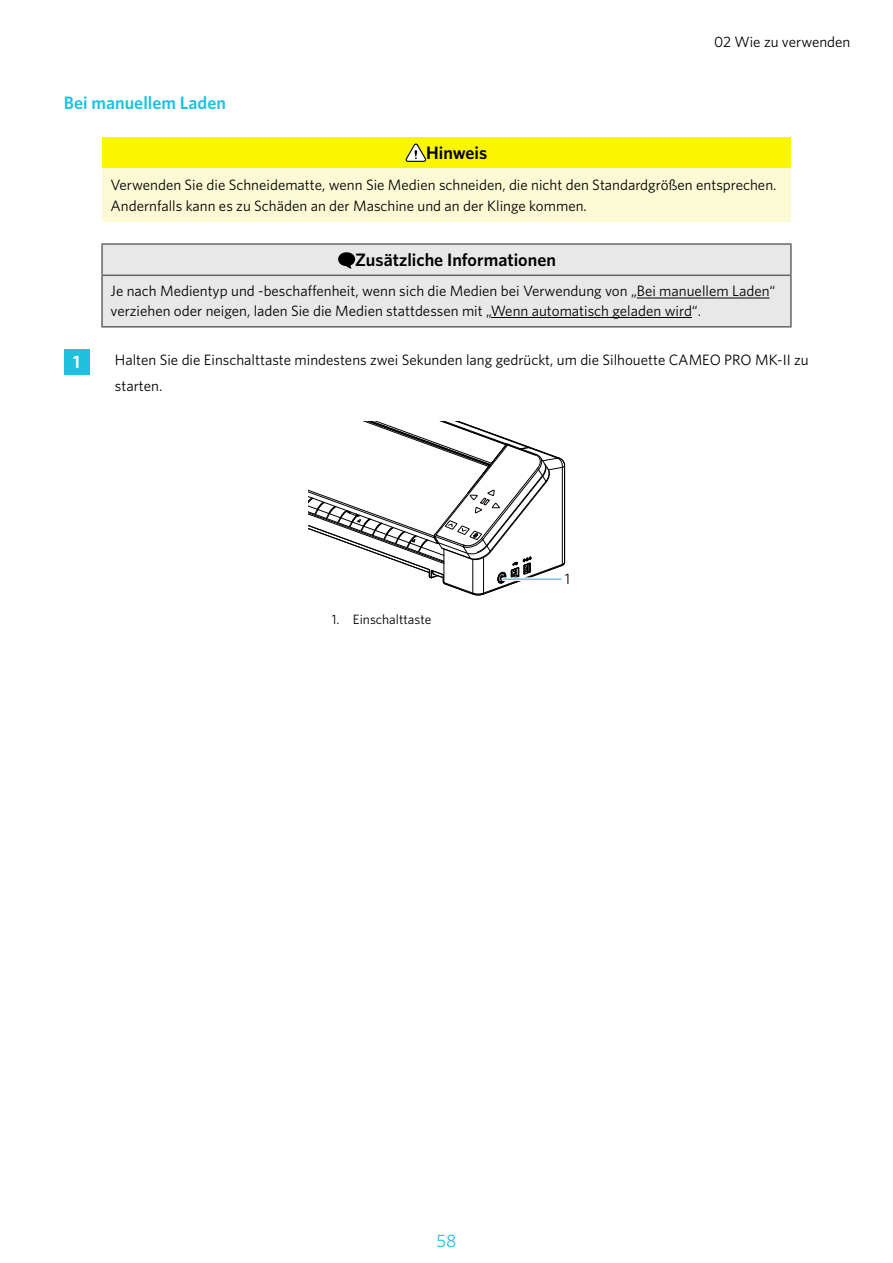
<style>
.page{position:relative;width:893px;height:1263px;background:#fff}
.page>*{position:absolute;margin:0;border:0;box-sizing:border-box;transform-origin:0 0}
.t1{font:600 18px "Whitney";color:#000}
.t2{font:600 18px "Whitney";color:#1fc2de}
.t3{font:18px "Whitney";color:#1fc2de}
.t4{font:600 18px "Whitney";color:#fff}
.t5{font:15px/21.6px "Whitney";color:#000}
.t6{font:13.5px "Whitney";color:#000}
</style>
<div class="page">
<div style="left:102px;top:137px;width:689px;height:31px;background:#faf500"></div>
<div style="left:102px;top:168px;width:689px;height:54px;background:#fbfad5"></div>
<svg style="left:406px;top:144px;width:20px;height:18px"></svg>
<div style="left:103px;top:245px;width:687px;height:81px;background:#e8e8e9"></div>
<hr style="left:101px;top:243px;width:691px;height:2px;background:#646569">
<hr style="left:101px;top:245px;width:2px;height:30px;background:#646569">
<hr style="left:790px;top:245px;width:2px;height:30px;background:#646569">
<hr style="left:101px;top:275px;width:691px;height:1px;background:#646569">
<hr style="left:101px;top:276px;width:2px;height:50px;background:#646569">
<hr style="left:790px;top:276px;width:2px;height:50px;background:#646569">
<hr style="left:101px;top:326px;width:691px;height:2px;background:#646569">
<svg style="left:337px;top:252px;width:18px;height:17px"></svg>
<hr style="left:637px;top:298px;width:132px;height:1px;background:#000">
<hr style="left:491px;top:317px;width:201px;height:1px;background:#000">
<div style="left:64px;top:349px;width:25px;height:25px;background:#1fc2de"></div>
<svg style="left:308px;top:422px;width:257px;height:174px"></svg>
<svg style="left:503px;top:577px;width:58px;height:4px"></svg>
<hr style="left:503px;top:579px;width:58px;height:1px;background:#1fc2de">
<p class="t2" style="left:64px;top:91px;width:164px">Bei manuellem Laden</p>
<p class="t5" style="left:714px;top:30px;width:138px">02 Wie zu verwenden</p>
<p class="t1" style="left:426px;top:141px;width:63px">Hinweis</p>
<p class="t5" style="left:111px;top:173px;width:667px">Verwenden Sie die Schneidematte, wenn Sie Medien schneiden, die nicht den Standardgrößen entsprechen.<br>Andernfalls kann es zu Schäden an der Maschine und an der Klinge kommen.</p>
<p class="t1" style="left:355px;top:248px;width:202px">Zusätzliche Informationen</p>
<p class="t5" style="left:111px;top:281px;width:666px;line-height:19.5px">Je nach Medientyp und -beschaffenheit, wenn sich die Medien bei Verwendung von „Bei manuellem Laden“ verziehen oder neigen, laden Sie die Medien stattdessen mit „Wenn automatisch geladen wird“.</p>
<p class="t4" style="left:73px;top:350px;width:8px">1</p>
<p class="t5" style="left:115px;top:346px;width:695px;line-height:26.2px">Halten Sie die Einschalttaste mindestens zwei Sekunden lang gedrückt, um die Silhouette CAMEO PRO MK-II zu starten.</p>
<p class="t6" style="left:332px;top:610px;width:101px">1. Einschalttaste</p>
<p class="t5" style="left:565px;top:568px;width:7px">1</p>
<p class="t3" style="left:437px;top:1229px;width:21px">58</p>
</div>
